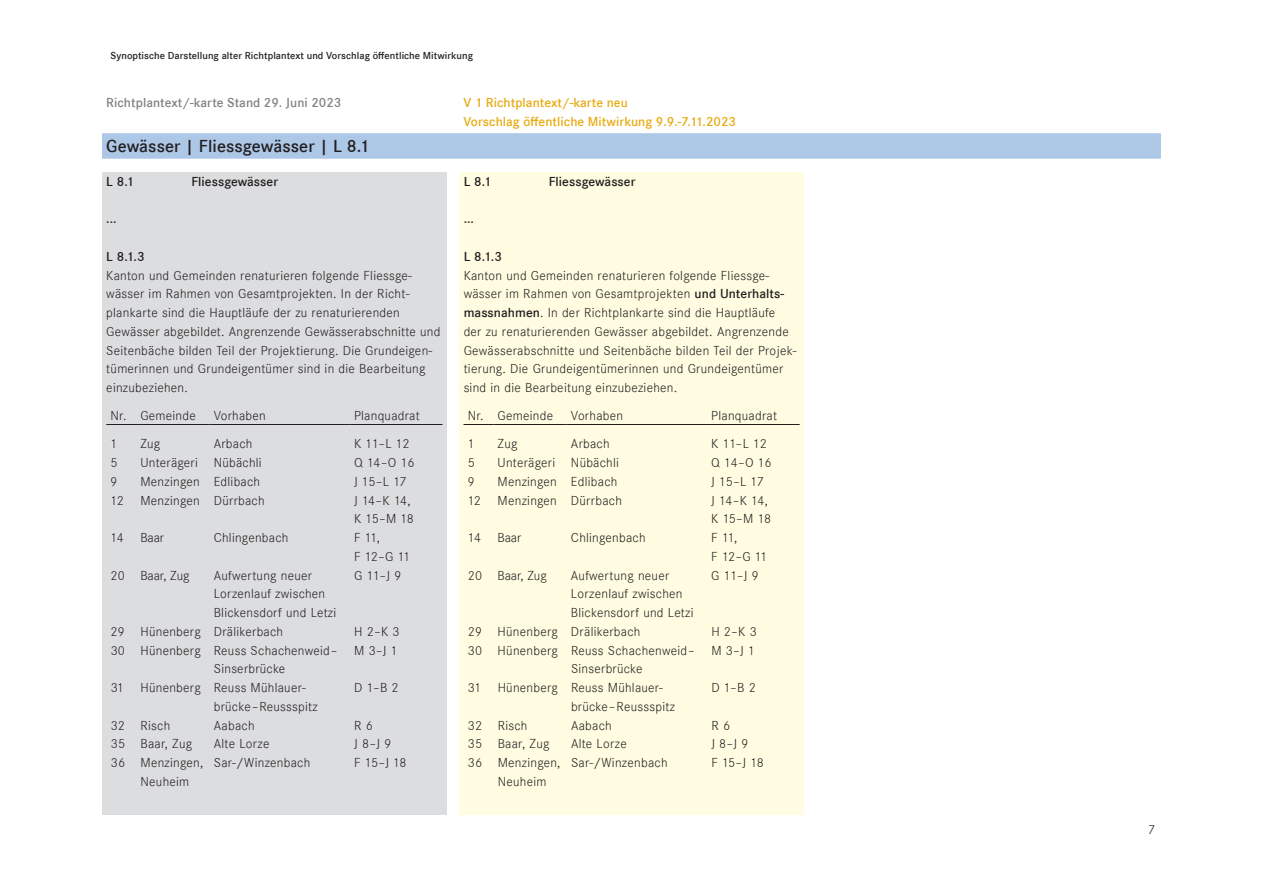
<style>
.page{position:relative;width:1263px;height:893px;background:#fff}
.page>*{position:absolute;margin:0;border:0;box-sizing:border-box;transform-origin:0 0}
.t1{font:600 18px "Corporate S";letter-spacing:.005em;color:#231f20}
.t2{font:13.5px/18.8px "Corporate S Ligh";letter-spacing:.02em;color:#231f20}
.t3{font:600 13.5px/18.8px "Corporate S";letter-spacing:.005em;color:#e8ab10}
.t4{font:600 13.5px "Corporate S";letter-spacing:.005em;color:#231f20}
.t5{font:600 13.5px "Corporate S";letter-spacing:.005em;color:#808285}
.t6{font:13.5px "Corporate S Ligh";letter-spacing:-.005em;color:#231f20}
.t7{font:600 10.5px "Corporate S";letter-spacing:.005em;color:#231f20}
.s1{font-family:"Corporate S";font-weight:600}
</style>
<div class="page">
<div style="left:102px;top:172px;width:344px;height:642px;background:#dcdddf"></div>
<div style="left:459px;top:172px;width:345px;height:642px;background:#fffce1"></div>
<hr style="left:106px;top:424px;width:30px;height:1px;background:#231f20">
<hr style="left:136px;top:424px;width:73px;height:1px;background:#231f20">
<hr style="left:209px;top:424px;width:141px;height:1px;background:#231f20">
<hr style="left:350px;top:424px;width:92px;height:1px;background:#231f20">
<hr style="left:463px;top:424px;width:30px;height:1px;background:#231f20">
<hr style="left:493px;top:424px;width:74px;height:1px;background:#231f20">
<hr style="left:567px;top:424px;width:140px;height:1px;background:#231f20">
<hr style="left:707px;top:424px;width:93px;height:1px;background:#231f20">
<div style="left:102px;top:133px;width:1059px;height:26px;background:#adc7e7"></div>
<p class="t7" style="left:111px;top:49px;width:364px">Synoptische Darstellung alter Richtplantext und Vorschlag öffentliche Mitwirkung</p>
<p class="t5" style="left:106px;top:95px;width:237px">Richtplantext/-karte Stand 29. Juni 2023</p>
<p class="t3" style="left:463px;top:93px;width:274px">V 1 Richtplantext/-karte neu<br>Vorschlag öffentliche Mitwirkung 9.9.-7.11.2023</p>
<h1 class="t1" style="left:106px;top:136px;width:265px">Gewässer | Fliessgewässer | L 8.1</h1>
<p class="t4" style="left:106px;top:174px;width:29px">L 8.1</p>
<p class="t4" style="left:191px;top:174px;width:88px">Fliessgewässer</p>
<p class="t4" style="left:106px;top:211px;width:12px">...</p>
<p class="t4" style="left:106px;top:249px;width:40px">L 8.1.3</p>
<p class="t2" style="left:106px;top:266px;width:336px">Kanton und Gemeinden renaturieren folgende Fliessge&shy;wässer im Rahmen von Gesamtprojekten. In der Richt&shy;plankarte sind die Hauptläufe der zu renaturierenden Gewässer abgebildet. Angrenzende Gewässerabschnitte und Seitenbäche bilden Teil der Projektierung. Die Grundeigen&shy;tümerinnen und Grundeigentümer sind in die Bearbeitung einzubeziehen.</p>
<p class="t2" style="left:111px;top:406px;width:87px">Nr. Gemeinde</p>
<p class="t2" style="left:214px;top:406px;width:54px">Vorhaben</p>
<p class="t2" style="left:354px;top:406px;width:67px">Planquadrat</p>
<p class="t2" style="left:111px;top:435px;width:9px">1</p>
<p class="t2" style="left:140px;top:435px;width:21px">Zug</p>
<p class="t2" style="left:214px;top:435px;width:40px">Arbach</p>
<p class="t2" style="left:354px;top:435px;width:57px">K 11–L 12</p>
<p class="t2" style="left:111px;top:453px;width:9px">5</p>
<p class="t2" style="left:140px;top:453px;width:123px">Unterägeri Nübächli</p>
<p class="t2" style="left:354px;top:453px;width:62px">Q 14–O 16</p>
<p class="t2" style="left:111px;top:472px;width:9px">9</p>
<p class="t2" style="left:140px;top:472px;width:121px">Menzingen Edlibach</p>
<p class="t2" style="left:354px;top:472px;width:54px">J 15–L 17</p>
<p class="t2" style="left:111px;top:491px;width:156px">12 Menzingen Dürrbach</p>
<p class="t2" style="left:354px;top:491px;width:61px">J 14–K 14,<br>K 15–M 18</p>
<p class="t2" style="left:111px;top:528px;width:55px">14 Baar</p>
<p class="t2" style="left:214px;top:528px;width:76px">Chlingenbach</p>
<p class="t2" style="left:354px;top:528px;width:58px">F 11,<br>F 12–G 11</p>
<p class="t6" style="left:111px;top:568px;width:80px">20 Baar, Zug</p>
<p class="t2" style="left:214px;top:566px;width:124px">Aufwertung neuer<br>Lorzenlauf zwischen<br>Blickensdorf und Letzi</p>
<p class="t2" style="left:354px;top:566px;width:49px">G 11–J 9</p>
<p class="t2" style="left:111px;top:622px;width:174px">29 Hünenberg Drälikerbach</p>
<p class="t2" style="left:354px;top:622px;width:47px">H 2–K 3</p>
<p class="t2" style="left:214px;top:641px;width:125px;text-indent:-103px">30 Hünenberg Reuss Schachenweid–<br>Sinserbrücke</p>
<p class="t2" style="left:354px;top:641px;width:45px">M 3–J 1</p>
<p class="t2" style="left:214px;top:678px;width:105px;text-indent:-103px">31 Hünenberg Reuss Mühlauer&shy;brücke–Reussspitz</p>
<p class="t2" style="left:354px;top:678px;width:46px">D 1–B 2</p>
<p class="t2" style="left:111px;top:716px;width:61px">32 Risch</p>
<p class="t2" style="left:214px;top:716px;width:42px">Aabach</p>
<p class="t2" style="left:354px;top:716px;width:20px">R 6</p>
<p class="t2" style="left:111px;top:735px;width:83px">35 Baar, Zug</p>
<p class="t2" style="left:214px;top:735px;width:57px">Alte Lorze</p>
<p class="t2" style="left:354px;top:735px;width:39px">J 8–J 9</p>
<p class="t2" style="left:140px;top:753px;width:64px;text-indent:-30px">36 Menzingen,<br>Neuheim</p>
<p class="t2" style="left:214px;top:753px;width:98px">Sar-/Winzenbach</p>
<p class="t2" style="left:354px;top:753px;width:54px">F 15–J 18</p>
<p class="t4" style="left:464px;top:174px;width:29px">L 8.1</p>
<p class="t4" style="left:549px;top:174px;width:88px">Fliessgewässer</p>
<p class="t4" style="left:464px;top:211px;width:12px">...</p>
<p class="t4" style="left:464px;top:249px;width:40px">L 8.1.3</p>
<p class="t2" style="left:464px;top:266px;width:334px">Kanton und Gemeinden renaturieren folgende Fliessge&shy;wässer im Rahmen von Gesamtprojekten <span class="s1">und Unterhalts&shy;massnahmen</span>. In der Richtplankarte sind die Hauptläufe<br>der zu renaturierenden Gewässer abgebildet. Angrenzende Gewässerabschnitte und Seitenbäche bilden Teil der Projek&shy;tierung. Die Grundeigentümerinnen und Grundeigentümer sind in die Bearbeitung einzubeziehen.</p>
<p class="t2" style="left:468px;top:406px;width:87px">Nr. Gemeinde</p>
<p class="t2" style="left:571px;top:406px;width:54px">Vorhaben</p>
<p class="t2" style="left:711px;top:406px;width:67px">Planquadrat</p>
<p class="t2" style="left:468px;top:435px;width:9px">1</p>
<p class="t2" style="left:497px;top:435px;width:21px">Zug</p>
<p class="t2" style="left:571px;top:435px;width:40px">Arbach</p>
<p class="t2" style="left:711px;top:435px;width:57px">K 11–L 12</p>
<p class="t2" style="left:468px;top:453px;width:9px">5</p>
<p class="t2" style="left:498px;top:453px;width:123px">Unterägeri Nübächli</p>
<p class="t2" style="left:711px;top:453px;width:62px">Q 14–O 16</p>
<p class="t2" style="left:468px;top:472px;width:9px">9</p>
<p class="t2" style="left:498px;top:472px;width:121px">Menzingen Edlibach</p>
<p class="t2" style="left:711px;top:472px;width:54px">J 15–L 17</p>
<p class="t2" style="left:468px;top:491px;width:156px">12 Menzingen Dürrbach</p>
<p class="t2" style="left:711px;top:491px;width:61px">J 14–K 14,<br>K 15–M 18</p>
<p class="t2" style="left:468px;top:528px;width:55px">14 Baar</p>
<p class="t2" style="left:571px;top:528px;width:76px">Chlingenbach</p>
<p class="t2" style="left:711px;top:528px;width:58px">F 11,<br>F 12–G 11</p>
<p class="t6" style="left:468px;top:568px;width:80px">20 Baar, Zug</p>
<p class="t2" style="left:571px;top:566px;width:124px">Aufwertung neuer<br>Lorzenlauf zwischen<br>Blickensdorf und Letzi</p>
<p class="t2" style="left:711px;top:566px;width:49px">G 11–J 9</p>
<p class="t2" style="left:468px;top:622px;width:174px">29 Hünenberg Drälikerbach</p>
<p class="t2" style="left:711px;top:622px;width:47px">H 2–K 3</p>
<p class="t2" style="left:571px;top:641px;width:125px;text-indent:-103px">30 Hünenberg Reuss Schachenweid–<br>Sinserbrücke</p>
<p class="t2" style="left:711px;top:641px;width:45px">M 3–J 1</p>
<p class="t2" style="left:571px;top:678px;width:105px;text-indent:-103px">31 Hünenberg Reuss Mühlauer&shy;brücke–Reussspitz</p>
<p class="t2" style="left:711px;top:678px;width:46px">D 1–B 2</p>
<p class="t2" style="left:468px;top:716px;width:61px">32 Risch</p>
<p class="t2" style="left:571px;top:716px;width:42px">Aabach</p>
<p class="t2" style="left:711px;top:716px;width:20px">R 6</p>
<p class="t2" style="left:468px;top:735px;width:83px">35 Baar, Zug</p>
<p class="t2" style="left:571px;top:735px;width:57px">Alte Lorze</p>
<p class="t2" style="left:711px;top:735px;width:39px">J 8–J 9</p>
<p class="t2" style="left:498px;top:753px;width:64px;text-indent:-30px">36 Menzingen,<br>Neuheim</p>
<p class="t2" style="left:571px;top:753px;width:98px">Sar-/Winzenbach</p>
<p class="t2" style="left:711px;top:753px;width:54px">F 15–J 18</p>
<p class="t2" style="left:1148px;top:820px;width:9px">7</p>
</div>
